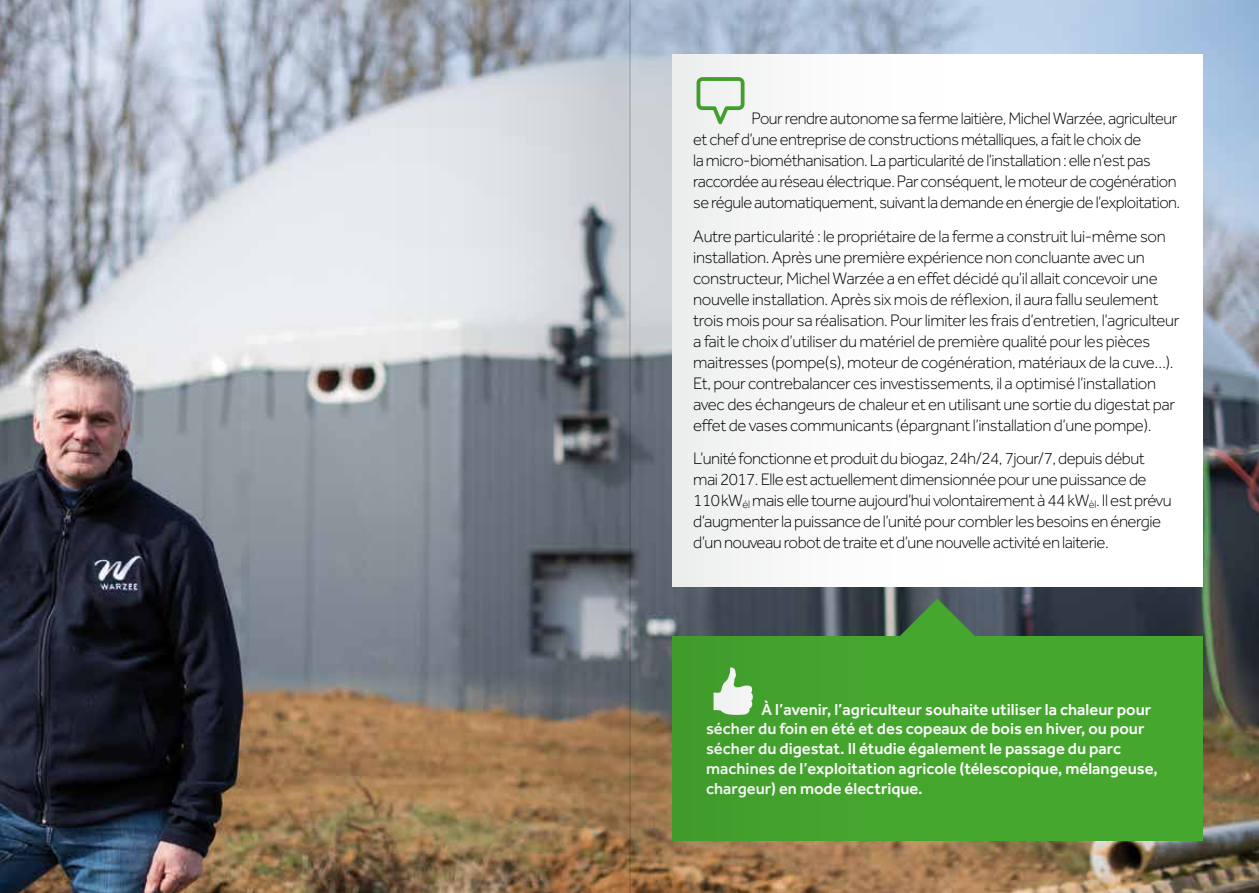
<style>
.page{position:relative;width:1259px;height:893px;background:#fff}
.page>*{position:absolute;margin:0;border:0;box-sizing:border-box;transform-origin:0 0}
.t1{font:300 17.25px/21px "Effra";letter-spacing:-.03em;color:#000}
.t2{font:300 17.25px/21px "Effra";letter-spacing:-.03em;color:#000;scale:.96 1}
.t3{font:500 16.5px/20px "Effra";color:#fff}
</style>
<div class="page">
<img style="left:0;top:0;width:1259px;height:893px">
<div style="left:672px;top:54px;width:530px;height:533px;background:#fff"></div>
<div style="left:672px;top:636px;width:530px;height:205px;background:#46a72f"></div>
<svg style="left:961px;top:599px;width:26px;height:37px"></svg>
<svg style="left:381px;top:0;width:248px;height:893px"></svg>
<svg style="left:629px;top:0;width:332px;height:893px"></svg>
<hr style="left:630px;top:0;width:1px;height:893px;background:#d1d2d4">
<div style="left:696px;top:77px;width:48px;height:47px;background:#f1f1f1"></div>
<svg style="left:713px;top:667px;width:40px;height:48px"></svg>
<p class="t2" style="left:693px;top:108px;width:509px;text-indent:58px">Pour rendre autonome sa ferme laitière, Michel Warzée, agriculteur et chef d’une entreprise de constructions métalliques, a fait le choix de<br>la micro-biométhanisation. La particularité de l’installation : elle n’est pas raccordée au réseau électrique. Par conséquent, le moteur de cogénération se régule automatiquement, suivant la demande en énergie de l’exploitation.</p>
<p class="t1" style="left:693px;top:225px;width:488px">Autre particularité : le propriétaire de la ferme a construit lui-même son installation. Après une première expérience non concluante avec un constructeur, Michel Warzée a en effet décidé qu’il allait concevoir une nouvelle installation. Après six mois de réflexion, il aura fallu seulement trois mois pour sa réalisation. Pour limiter les frais d’entretien, l’agriculteur a fait le choix d’utiliser du matériel de première qualité pour les pièces maitresses (pompe(s), moteur de cogénération, matériaux de la cuve…).<br>Et, pour contrebalancer ces investissements, il a optimisé l’installation avec des échangeurs de chaleur et en utilisant une sortie du digestat par effet de vases communicants (épargnant l’installation d’une pompe).</p>
<p class="t1" style="left:693px;top:448px;width:480px">L’unité fonctionne et produit du biogaz, 24h/24, 7jour/7, depuis début mai 2017. Elle est actuellement dimensionnée pour une puissance de 110kW<sub>él</sub> mais elle tourne aujourd’hui volontairement à 44 kW<sub>èl</sub>. Il est prévu d’augmenter la puissance de l’unité pour combler les besoins en énergie d’un nouveau robot de traite et d’une nouvelle activité en laiterie.</p>
<p class="t3" style="left:706px;top:699px;width:453px;text-indent:56px">À l’avenir, l’agriculteur souhaite utiliser la chaleur pour sécher du foin en été et des copeaux de bois en hiver, ou pour sécher du digestat. Il étudie également le passage du parc machines de l’exploitation agricole (télescopique, mélangeuse, chargeur) en mode électrique.</p>
</div>
